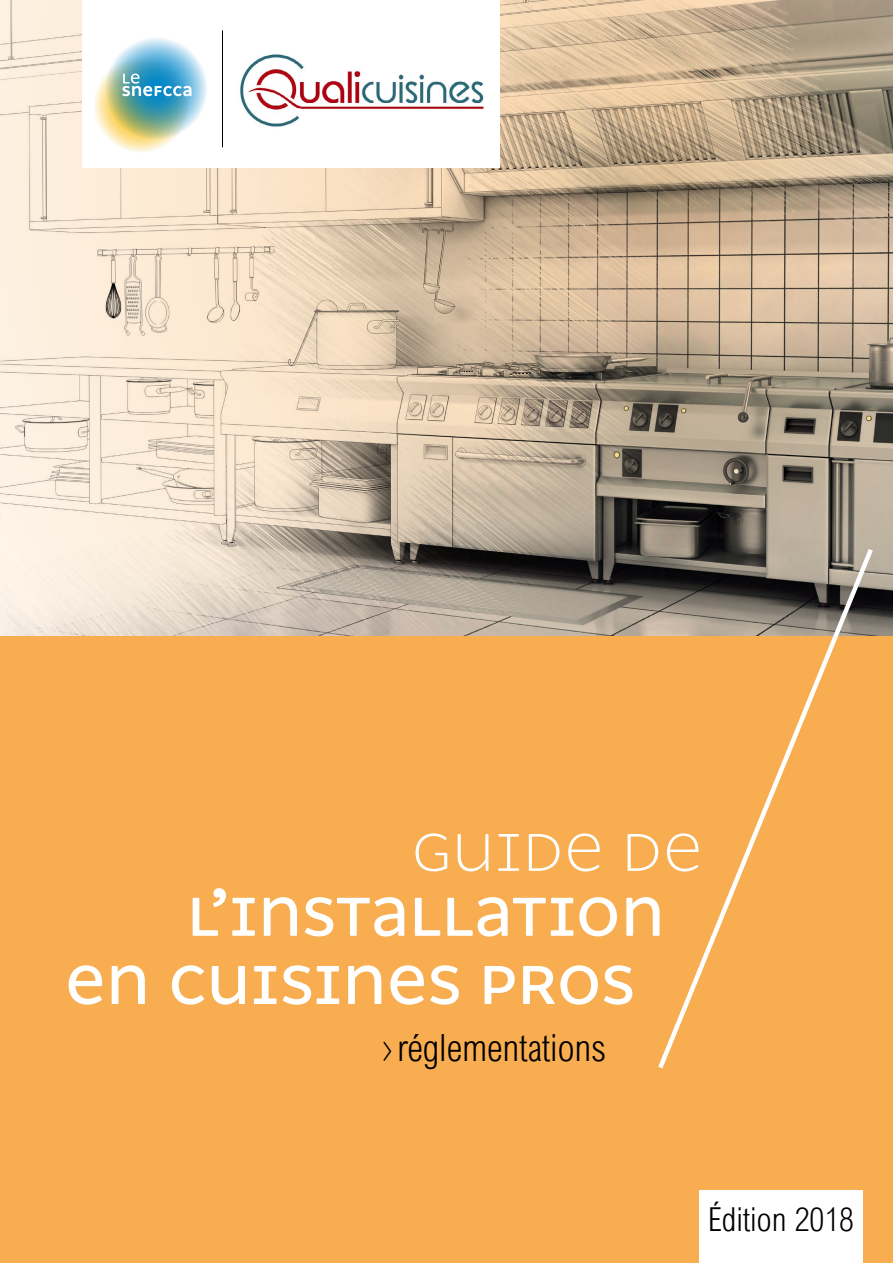
<style>
.page{position:relative;width:893px;height:1263px;background:#fff}
.page>*{position:absolute;margin:0;border:0;box-sizing:border-box;transform-origin:0 0}
.t1{font:72px/68.2px "Syndicat Rounded";color:#fff}
.t2{font:300 72px "Syndicat Rounded";color:#fff}
.t3{font:300 37.5px "Arial Nova Cond";color:#000}
.t4{font:300 33px "Arial Nova Cond";color:#000}
.s1{font-family:"Syndicat Rounded"}
</style>
<div class="page">
<img style="left:0;top:0;width:893px;height:637px">
<div style="left:0;top:637px;width:893px;height:626px;background:#f8ad51"></div>
<svg style="left:654px;top:544px;width:223px;height:525px"></svg>
<div style="left:82px;top:0;width:418px;height:167px;background:#fff"></div>
<svg style="left:94px;top:76px;width:79px;height:76px"></svg>
<img style="left:105px;top:38px;width:102px;height:101px">
<svg style="left:122px;top:74px;width:70px;height:22px"></svg>
<img style="left:240px;top:54px;width:245px;height:73px">
<hr style="left:222px;top:30px;width:1px;height:117px;background:#000">
<div style="left:699px;top:1190px;width:163px;height:73px;background:#fff"></div>
<p class="t2" style="left:411px;top:801px;width:293px">guide de</p>
<p class="t1" style="left:65px;top:881px;width:601px;text-indent:122px">l’installation en cuisines pros</p>
<p class="t3" style="left:382px;top:1024px;width:226px"><span class="s1">›</span> réglementations</p>
<p class="t4" style="left:708px;top:1200px;width:148px">Édition 2018</p>
</div>
